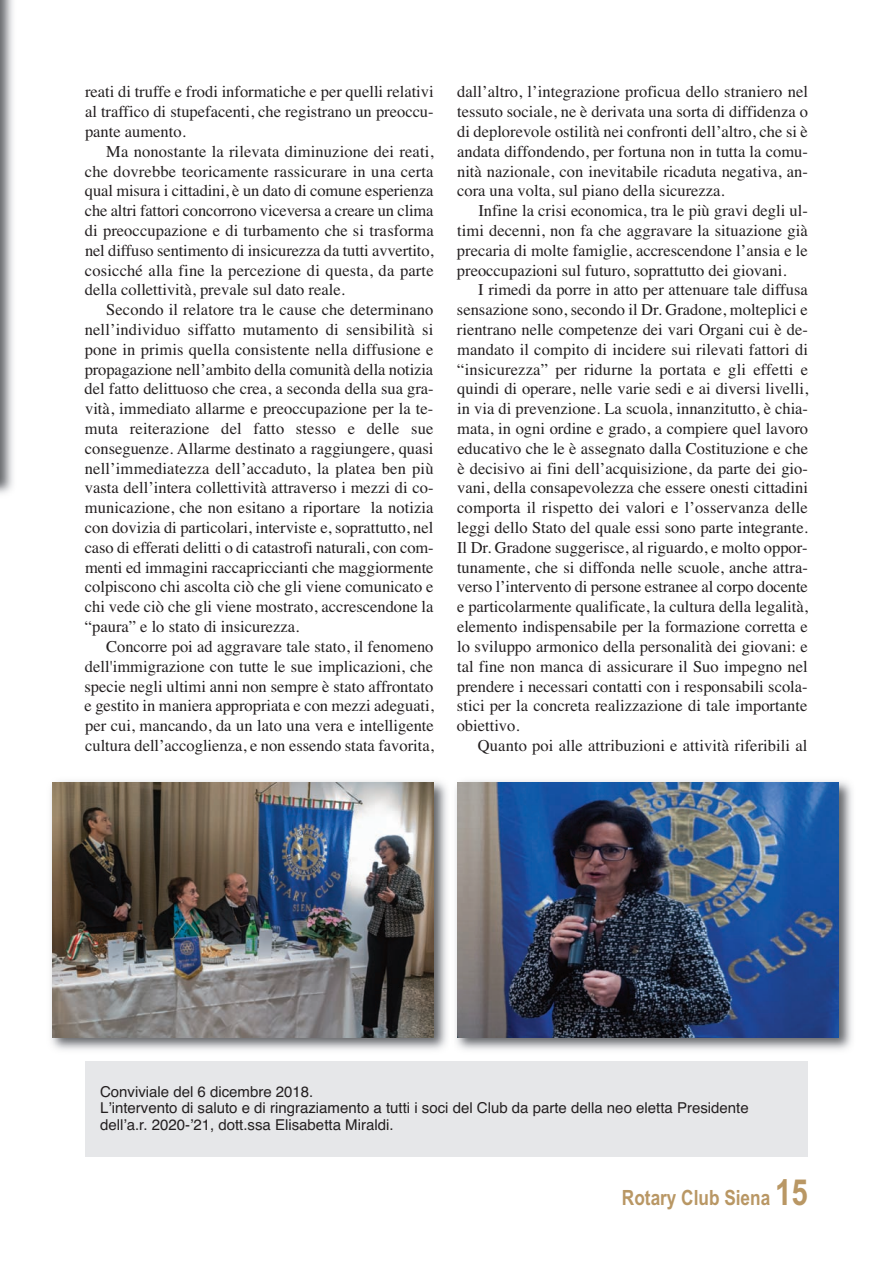
<style>
.page{position:relative;width:893px;height:1263px;background:#fff}
.page>*{position:absolute;margin:0;border:0;box-sizing:border-box;transform-origin:0 0}
.t1{font:700 21px "Arial Narrow";color:#b99764}
.t2{font:16.5px/19.8px "Times";color:#231f20;text-align:justify}
.t3{font:15px/16.5px "Helvetica";color:#231f20}
.s1{font-size:36px}
</style>
<div class="page">
<img style="left:0;top:0;width:13px;height:494px">
<img style="left:51px;top:781px;width:801px;height:269px">
<img style="left:457px;top:782px;width:382px;height:255px">
<img style="left:52px;top:782px;width:382px;height:255px">
<div style="left:85px;top:1061px;width:723px;height:96px;background:#e6e7e9"></div>
<p class="t2" style="left:85px;top:82px;width:350px">reati di truffe e frodi informatiche e per quelli relativi al traffico di stupefacenti, che registrano un preoccu&shy;pante aumento.</p>
<p class="t2" style="left:85px;top:141px;width:350px;text-indent:21px">Ma nonostante la rilevata diminuzione dei reati, che dovrebbe teoricamente rassicurare in una certa qual misura i cittadini, è un dato di comune esperienza che altri fattori concorrono viceversa a creare un clima di preoccupazione e di turbamento che si trasforma nel diffuso sentimento di insicurezza da tutti avvertito, cosicché alla fine la percezione di questa, da parte della collettività, prevale sul dato reale.</p>
<p class="t2" style="left:85px;top:300px;width:351px;text-indent:22px">Secondo il relatore tra le cause che determinano nell’individuo siffatto mutamento di sensibilità si pone in primis quella consistente nella diffusione e propagazione nell’ambito della comunità della notizia del fatto delittuoso che crea, a seconda della sua gra&shy;vità, immediato allarme e preoccupazione per la te&shy;muta reiterazione del fatto stesso e delle sue conseguenze. Allarme destinato a raggiungere, quasi nell’immediatezza dell’accaduto, la platea ben più vasta dell’intera collettività attraverso i mezzi di co&shy;municazione, che non esitano a riportare la notizia con dovizia di particolari, interviste e, soprattutto, nel caso di efferati delitti o di catastrofi naturali, con com&shy;menti ed immagini raccapriccianti che maggiormente colpiscono chi ascolta ciò che gli viene comunicato e chi vede ciò che gli viene mostrato, accrescendone la “paura” e lo stato di insicurezza.</p>
<p class="t2" style="left:85px;top:636px;width:351px;text-indent:22px">Concorre poi ad aggravare tale stato, il fenomeno dell'immigrazione con tutte le sue implicazioni, che specie negli ultimi anni non sempre è stato affrontato e gestito in maniera appropriata e con mezzi adeguati, per cui, mancando, da un lato una vera e intelligente cultura dell’accoglienza, e non essendo stata favorita,</p>
<p class="t2" style="left:457px;top:82px;width:352px">dall’altro, l’integrazione proficua dello straniero nel tessuto sociale, ne è derivata una sorta di diffidenza o di deplorevole ostilità nei confronti dell’altro, che si è andata diffondendo, per fortuna non in tutta la comu&shy;nità nazionale, con inevitabile ricaduta negativa, an&shy;cora una volta, sul piano della sicurezza.</p>
<p class="t2" style="left:457px;top:201px;width:353px;text-indent:21px">Infine la crisi economica, tra le più gravi degli ul&shy;timi decenni, non fa che aggravare la situazione già precaria di molte famiglie, accrescendone l’ansia e le preoccupazioni sul futuro, soprattutto dei giovani.</p>
<p class="t2" style="left:457px;top:280px;width:353px;text-indent:21px">I rimedi da porre in atto per attenuare tale diffusa sensazione sono, secondo il Dr. Gradone, molteplici e rientrano nelle competenze dei vari Organi cui è de&shy;mandato il compito di incidere sui rilevati fattori di “insicurezza” per ridurne la portata e gli effetti e quindi di operare, nelle varie sedi e ai diversi livelli, in via di prevenzione. La scuola, innanzitutto, è chia&shy;mata, in ogni ordine e grado, a compiere quel lavoro educativo che le è assegnato dalla Costituzione e che è decisivo ai fini dell’acquisizione, da parte dei gio&shy;vani, della consapevolezza che essere onesti cittadini comporta il rispetto dei valori e l’osservanza delle leggi dello Stato del quale essi sono parte integrante.<br>Il Dr. Gradone suggerisce, al riguardo, e molto oppor&shy;tunamente, che si diffonda nelle scuole, anche attra&shy;verso l’intervento di persone estranee al corpo docente e particolarmente qualificate, la cultura della legalità, elemento indispensabile per la formazione corretta e lo sviluppo armonico della personalità dei giovani: e tal fine non manca di assicurare il Suo impegno nel prendere i necessari contatti con i responsabili scola&shy;stici per la concreta realizzazione di tale importante obiettivo.</p>
<p class="t2" style="left:478px;top:735px;width:331px">Quanto poi alle attribuzioni e attività riferibili al</p>
<p class="t3" style="left:100px;top:1083px;width:650px">Conviviale del 6 dicembre 2018.<br>L’intervento di saluto e di ringraziamento a tutti i soci del Club da parte della neo eletta Presidente dell’a.r. 2020-’21, dott.ssa Elisabetta Miraldi.</p>
<p class="t1" style="left:622px;top:1185px;width:187px">Rotary Club Siena <span class="s1">15</span></p>
</div>
